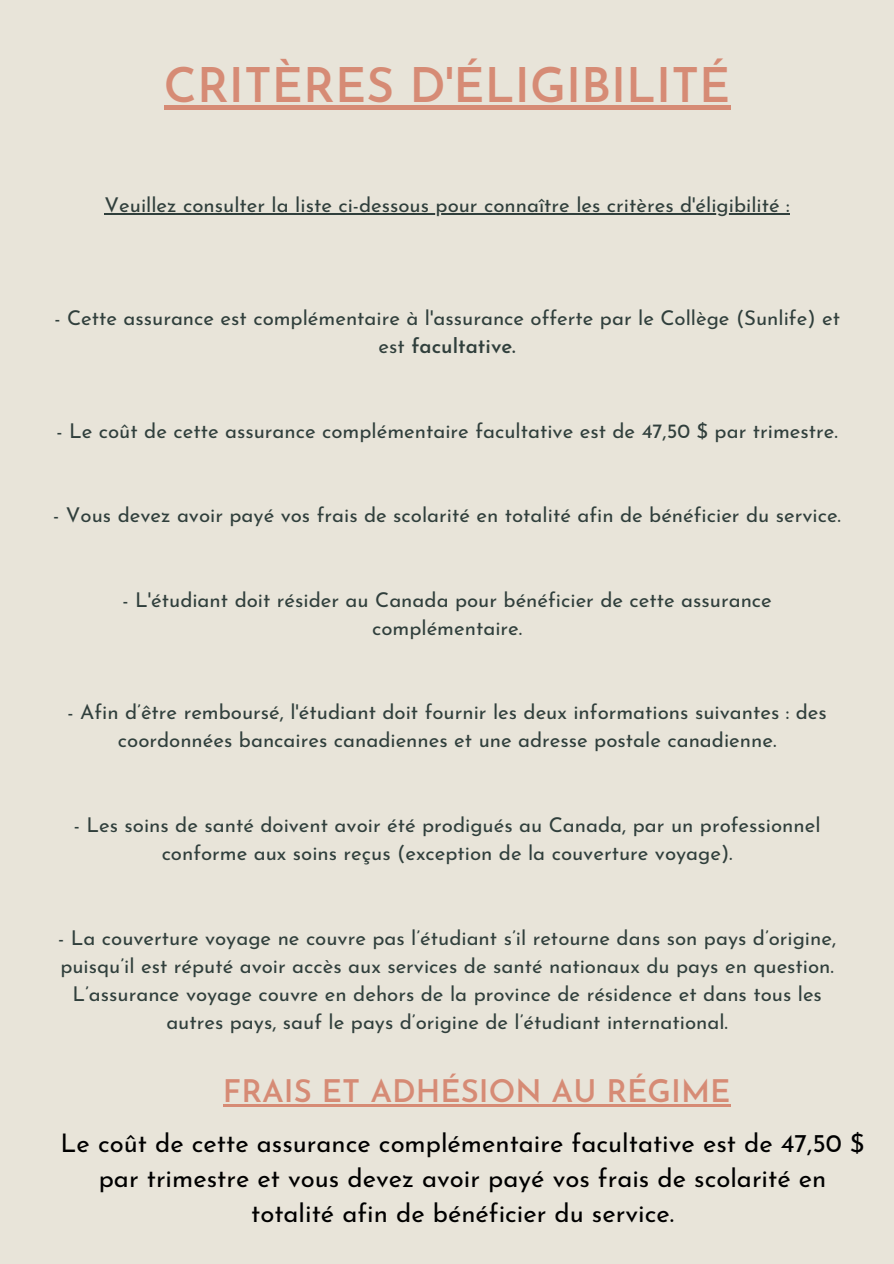
<style>
.page{position:relative;width:894px;height:1264px;background:#fff}
.page>*{position:absolute;margin:0;border:0;box-sizing:border-box;transform-origin:0 0}
.t1{font:600 47.55px "Josefin Sans";color:#d68b75}
.t2{font:600 31.05px "Josefin Sans";color:#d68b75}
.t3{font:25.65px/35px "Josefin Sans";color:#000;text-align:center}
.t4{font:20.4px/28.2px "Josefin Sans";color:#303f3c;text-align:center}
.s1{font-weight:600}
</style>
<div class="page">
<div style="left:0;top:0;width:893px;height:1263px;background:#e8e4d9"></div>
<hr style="left:105px;top:213px;width:684px;height:1px;background:#303f3c">
<div style="left:164px;top:105px;width:566px;height:5px;background:#d68b75"></div>
<hr style="left:223px;top:1103px;width:507px;height:3px;background:#d68b75">
<p class="t1" style="left:164px;top:66px;width:568px">CRITÈRES D'ÉLIGIBILITÉ</p>
<p class="t4" style="left:105px;top:193px;width:686px">Veuillez consulter la liste ci-dessous pour connaître les critères d'éligibilité :</p>
<p class="t4" style="left:54px;top:306px;width:787px">- Cette assurance est complémentaire à l'assurance offerte par le Collège (Sunlife) et est <span class="s1">facultative.</span></p>
<p class="t4" style="left:56px;top:418px;width:782px">- Le coût de cette assurance complémentaire facultative est de 47,50 $ par trimestre.</p>
<p class="t4" style="left:53px;top:503px;width:789px">- Vous devez avoir payé vos frais de scolarité en totalité afin de bénéficier du service.</p>
<p class="t4" style="left:122px;top:587px;width:650px">- L'étudiant doit résider au Canada pour bénéficier de cette assurance complémentaire.</p>
<p class="t4" style="left:67px;top:700px;width:760px">- Afin d’être remboursé, l'étudiant doit fournir les deux informations suivantes : des coordonnées bancaires canadiennes et une adresse postale canadienne.</p>
<p class="t4" style="left:74px;top:812px;width:748px">- Les soins de santé doivent avoir été prodigués au Canada, par un professionnel conforme aux soins reçus (exception de la couverture voyage).</p>
<p class="t4" style="left:58px;top:925px;width:779px">- La couverture voyage ne couvre pas l’étudiant s’il retourne dans son pays d’origine, puisqu’il est réputé avoir accès aux services de santé nationaux du pays en question.<br>L’assurance voyage couvre en dehors de la province de résidence et dans tous les autres pays, sauf le pays d’origine de l’étudiant international.</p>
<p class="t2" style="left:223px;top:1078px;width:509px">FRAIS ET ADHÉSION AU RÉGIME</p>
<p class="t3" style="left:61px;top:1127px;width:805px">Le coût de cette assurance complémentaire facultative est de 47,50 $ par trimestre et vous devez avoir payé vos frais de scolarité en totalité afin de bénéficier du service.</p>
</div>
